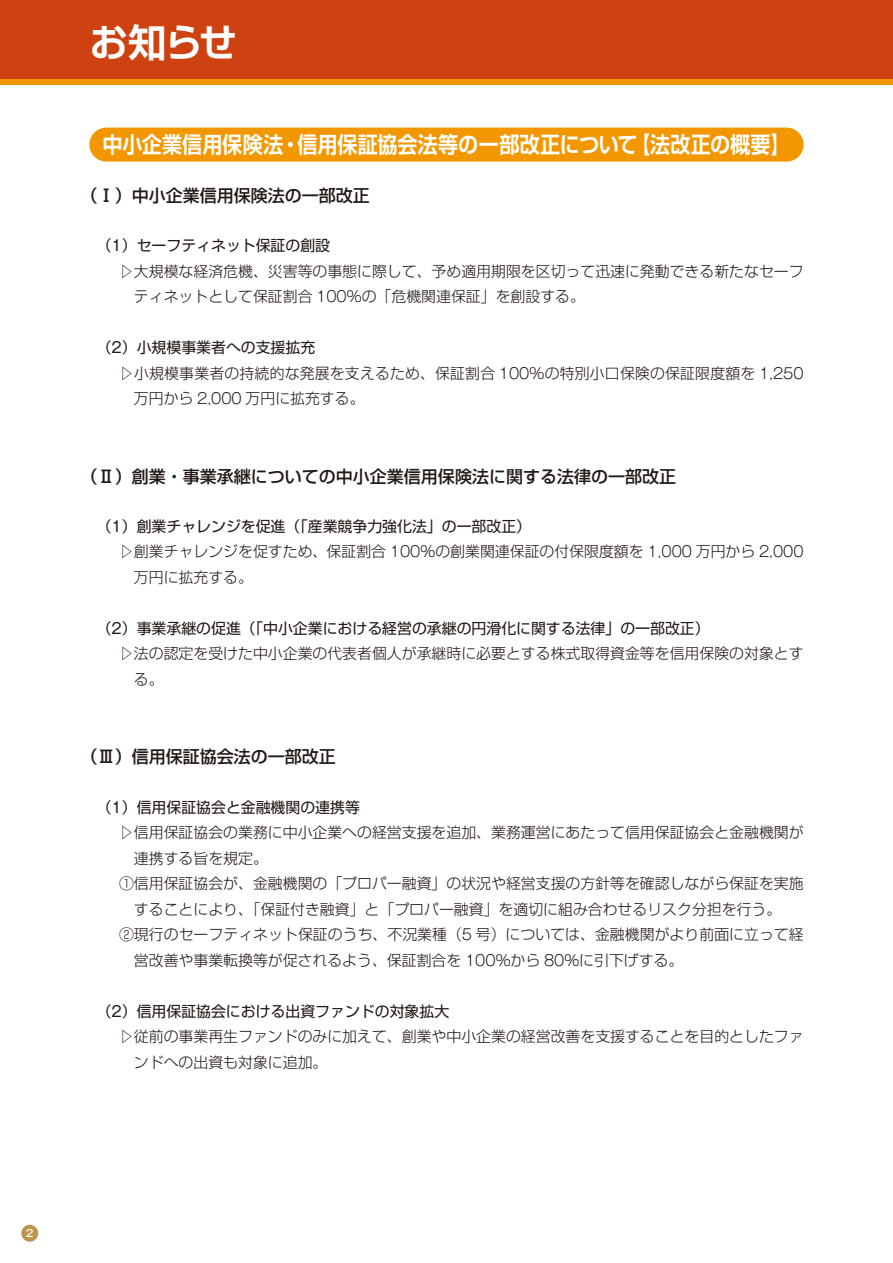
<style>
.page{position:relative;width:893px;height:1263px;background:#fff}
.page>*{position:absolute;margin:0;border:0;box-sizing:border-box;transform-origin:0 0}
.t1{font:700 38.25px "Shin Go Pr 5 De";color:#fff}
.t2{font:700 22.35px "Shin Go Pr 5 De";color:#fff;scale:.9 1}
.t3{font:500 16.95px "Shin Go Pr 5";color:#221815}
.t4{font:300 14.85px/25.5px "Shin Go Pr 5";color:#221815}
.t5{font:14.85px "Shin Go Pr 5";color:#221815}
.t6{font:700 10.65px "Futo Go B101 Pr 5";color:#fff}
.s1{font-family:"Gothic MB101 Pr 5"}
</style>
<div class="page">
<div style="left:0;top:0;width:893px;height:85px;background:#f39700"></div>
<div style="left:0;top:0;width:893px;height:79px;background:#cd4210"></div>
<div style="left:21px;top:1225px;width:17px;height:17px;background:#be944e;border-radius:50%"></div>
<div style="left:106px;top:128px;width:681px;height:34px;background:#f39700"></div>
<h1 class="t1" style="left:89px;top:11px;width:149px">お知らせ</h1>
<h2 class="t2" style="left:102px;top:126px;width:766px">中小企業信用保険法・信用保証協会法等の一部改正について【法改正の概要】</h2>
<p class="t3" style="left:81px;top:182px;width:291px">（Ⅰ）中小企業信用保険法の一部改正</p>
<p class="t5" style="left:89px;top:233px;width:242px">　（<span class="s1">1</span>）セーフティネット保証の創設</p>
<p class="t4" style="left:141px;top:264px;width:16px;rotate:90deg">△</p>
<p class="t4" style="left:134px;top:257px;width:671px">大規模な経済危機、災害等の事態に際して、予め適用期限を区切って迅速に発動できる新たなセーフティネットとして保証割合 <span class="s1">100</span>％の「危機関連保証」を創設する。</p>
<p class="t5" style="left:89px;top:335px;width:227px">　（<span class="s1">2</span>）小規模事業者への支援拡充</p>
<p class="t4" style="left:141px;top:366px;width:16px;rotate:90deg">△</p>
<p class="t4" style="left:134px;top:359px;width:671px">小規模事業者の持続的な発展を支えるため、保証割合 <span class="s1">100</span>％の特別小口保険の保証限度額を <span class="s1">1,250</span>万円から <span class="s1">2,000</span> 万円に拡充する。</p>
<p class="t3" style="left:81px;top:462px;width:597px">（Ⅱ）創業・事業承継についての中小企業信用保険法に関する法律の一部改正</p>
<p class="t5" style="left:89px;top:514px;width:443px">　（<span class="s1">1</span>）創業チャレンジを促進（「産業競争力強化法」の一部改正）</p>
<p class="t4" style="left:141px;top:544px;width:16px;rotate:90deg">△</p>
<p class="t4" style="left:134px;top:538px;width:671px">創業チャレンジを促すため、保証割合 <span class="s1">100</span>％の創業関連保証の付保限度額を <span class="s1">1,000</span> 万円から <span class="s1">2,000</span>万円に拡充する。</p>
<p class="t5" style="left:89px;top:616px;width:622px">　（<span class="s1">2</span>）事業承継の促進（「中小企業における経営の承継の円滑化に関する法律」の一部改正）</p>
<p class="t4" style="left:141px;top:646px;width:16px;rotate:90deg">△</p>
<p class="t4" style="left:134px;top:640px;width:671px">法の認定を受けた中小企業の代表者個人が承継時に必要とする株式取得資金等を信用保険の対象とする。</p>
<p class="t3" style="left:81px;top:743px;width:257px">（Ⅲ）信用保証協会法の一部改正</p>
<p class="t5" style="left:89px;top:795px;width:272px">　（<span class="s1">1</span>）信用保証協会と金融機関の連携等</p>
<p class="t4" style="left:141px;top:825px;width:16px;rotate:90deg">△</p>
<p class="t4" style="left:134px;top:818px;width:671px">信用保証協会の業務に中小企業への経営支援を追加、業務運営にあたって信用保証協会と金融機関が</p>
<p class="t4" style="left:134px;top:844px;width:135px">連携する旨を規定。</p>
<p class="t4" style="left:119px;top:869px;width:686px">①信用保証協会が、金融機関の「プロパー融資」の状況や経営支援の方針等を確認しながら保証を実施</p>
<p class="t4" style="left:134px;top:895px;width:649px">することにより、「保証付き融資」と「プロパー融資」を適切に組み合わせるリスク分担を行う。</p>
<p class="t4" style="left:119px;top:920px;width:686px">②現行のセーフティネット保証のうち、不況業種（<span class="s1">5</span> 号）については、金融機関がより前面に立って経</p>
<p class="t4" style="left:134px;top:946px;width:551px">営改善や事業転換等が促されるよう、保証割合を <span class="s1">100</span>％から <span class="s1">80</span>％に引下げする。</p>
<p class="t5" style="left:89px;top:999px;width:361px">　（<span class="s1">2</span>）信用保証協会における出資ファンドの対象拡大</p>
<p class="t4" style="left:141px;top:1029px;width:16px;rotate:90deg">△</p>
<p class="t4" style="left:134px;top:1022px;width:671px">従前の事業再生ファンドのみに加えて、創業や中小企業の経営改善を支援することを目的としたファンドへの出資も対象に追加。</p>
<p class="t6" style="left:24px;top:1225px;width:12px">2</p>
</div>
